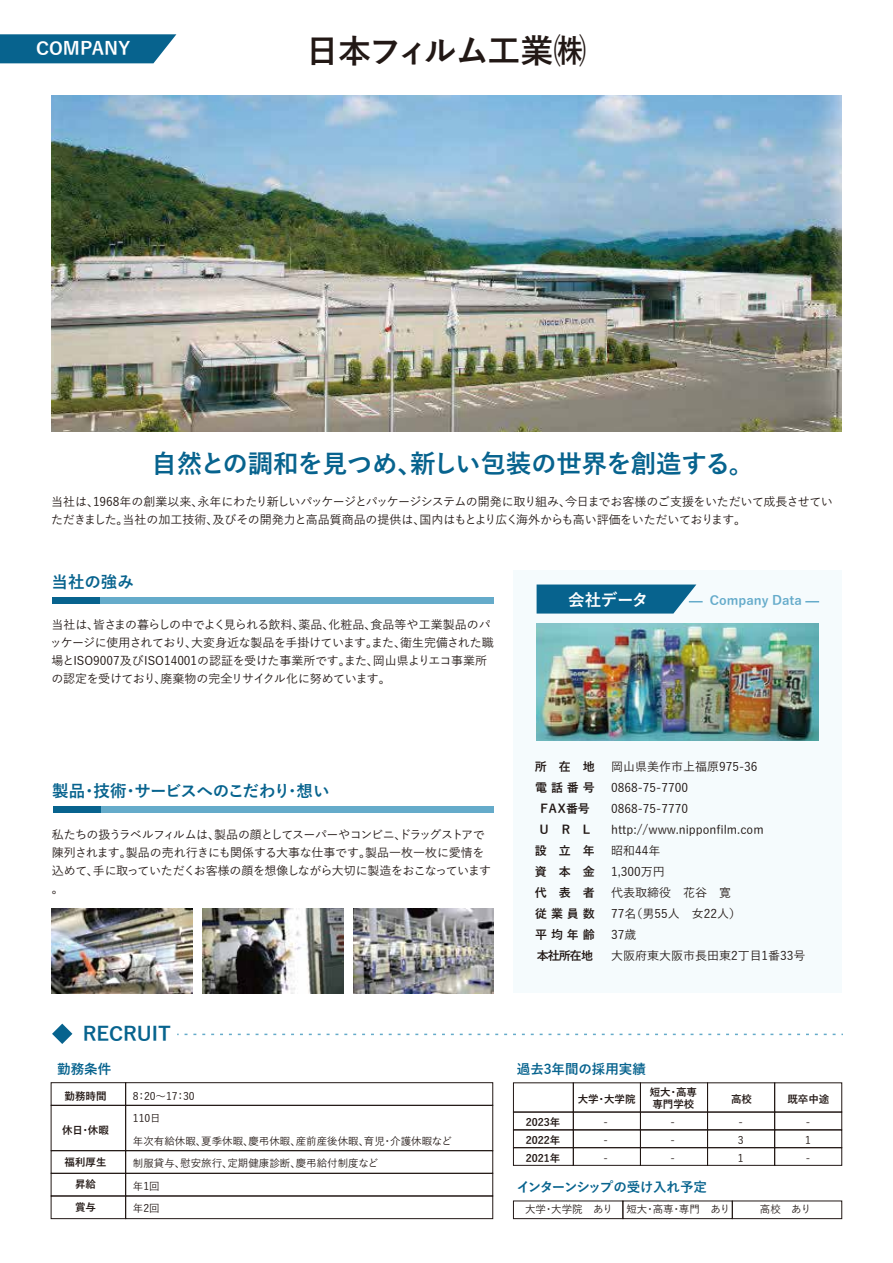
<style>
.page{position:relative;width:893px;height:1263px;background:#fff}
.page>*{position:absolute;margin:0;border:0;box-sizing:border-box;transform-origin:0 0}
.t1{font:700 33px "Yu Gothic";letter-spacing:-.035em;color:#221815}
.t2{font:700 25.5px "Yu Gothic";letter-spacing:-.01em;color:#07638e}
.t3{font:700 19.5px "Yu Gothic";color:#07638e}
.t4{font:700 18px "Yu Gothic";color:#fff}
.t5{font:700 16.5px "Yu Gothic";letter-spacing:-.04em;color:#07638e}
.t6{font:700 16.5px "Yu Gothic";letter-spacing:-.01em;color:#07638e}
.t7{font:700 16.5px "Yu Gothic";letter-spacing:-.015em;color:#fff}
.t8{font:700 13.5px "Yu Gothic";letter-spacing:-.06em;color:#07638e}
.t9{font:700 13.5px "Yu Gothic";color:#07638e}
.t10{font:700 12.9px "Yu Gothic";color:#65abca}
.t11{font:500 12px/21px "Yu Gothic";letter-spacing:-.005em;color:#221815}
.t12{font:500 12px/18px "Yu Gothic";letter-spacing:-.035em;color:#221815}
.t13{font:700 12px/21px "Yu Gothic";letter-spacing:.32em;color:#221815;text-align:center}
.t14{font:500 10.5px/18px "Yu Gothic";color:#221815;text-align:justify}
.t15{font:700 10.5px/22.5px "Yu Gothic";color:#221815;text-align:center}
</style>
<div class="page">
<div style="left:513px;top:571px;width:329px;height:422px;background:#f5fbfd"></div>
<svg style="left:0;top:34px;width:176px;height:29px;background:#186e96"></svg>
<img style="left:52px;top:96px;width:789px;height:335px">
<div style="left:52px;top:597px;width:48px;height:7px;background:#07638e"></div>
<div style="left:100px;top:597px;width:394px;height:7px;background:#65abca"></div>
<div style="left:53px;top:806px;width:48px;height:7px;background:#07638e"></div>
<div style="left:101px;top:806px;width:393px;height:7px;background:#65abca"></div>
<svg style="left:177px;top:1034px;width:666px;height:1px"></svg>
<img style="left:537px;top:623px;width:281px;height:118px">
<svg style="left:537px;top:584px;width:166px;height:29px;background:#23759b"></svg>
<svg style="left:805px;top:601px;width:14px;height:1px"></svg>
<svg style="left:52px;top:1023px;width:20px;height:21px"></svg>
<div style="left:51px;top:1082px;width:75px;height:23px;border:1px solid #221815"></div>
<div style="left:125px;top:1082px;width:368px;height:23px;border:1px solid #221815"></div>
<div style="left:51px;top:1105px;width:75px;height:46px;border:1px solid #221815"></div>
<div style="left:125px;top:1105px;width:368px;height:46px;border:1px solid #221815"></div>
<div style="left:51px;top:1150px;width:75px;height:23px;border:1px solid #221815"></div>
<div style="left:125px;top:1150px;width:368px;height:23px;border:1px solid #221815"></div>
<div style="left:51px;top:1173px;width:75px;height:23px;border:1px solid #221815"></div>
<div style="left:125px;top:1173px;width:368px;height:23px;border:1px solid #221815"></div>
<div style="left:51px;top:1196px;width:75px;height:23px;border:1px solid #221815"></div>
<div style="left:125px;top:1196px;width:368px;height:23px;border:1px solid #221815"></div>
<div style="left:513px;top:1112px;width:60px;height:18px;border:1px solid #221815"></div>
<div style="left:573px;top:1112px;width:68px;height:18px;border:1px solid #221815"></div>
<div style="left:640px;top:1112px;width:68px;height:18px;border:1px solid #221815"></div>
<div style="left:707px;top:1112px;width:68px;height:18px;border:1px solid #221815"></div>
<div style="left:774px;top:1112px;width:68px;height:18px;border:1px solid #221815"></div>
<div style="left:513px;top:1147px;width:60px;height:18px;border:1px solid #221815"></div>
<div style="left:573px;top:1147px;width:68px;height:18px;border:1px solid #221815"></div>
<div style="left:640px;top:1147px;width:68px;height:18px;border:1px solid #221815"></div>
<div style="left:707px;top:1147px;width:68px;height:18px;border:1px solid #221815"></div>
<div style="left:774px;top:1147px;width:68px;height:18px;border:1px solid #221815"></div>
<div style="left:513px;top:1201px;width:110px;height:18px;border:1px solid #221815"></div>
<div style="left:623px;top:1201px;width:109px;height:18px;border:1px solid #221815"></div>
<div style="left:732px;top:1201px;width:110px;height:18px;border:1px solid #221815"></div>
<img style="left:52px;top:908px;width:140px;height:85px">
<img style="left:353px;top:908px;width:141px;height:85px">
<img style="left:203px;top:908px;width:140px;height:85px">
<h3 class="t4" style="left:36px;top:38px;width:96px">COMPANY</h3>
<h1 class="t1" style="left:306px;top:33px;width:282px">日本フィルム工業㈱</h1>
<h2 class="t2" style="left:151px;top:449px;width:604px">自然との調和を見つめ、新しい包装の世界を創造する。</h2>
<p class="t11" style="left:51px;top:491px;width:783px;line-height:18px">当社は、1968年の創業以来、永年にわたり新しいパッケージとパッケージシステムの開発に取り組み、今日までお客様のご支援をいただいて成長させていただきました。当社の加工技術、及びその開発力と高品質商品の提供は、国内はもとより広く海外からも高い評価をいただいております。</p>
<h3 class="t6" style="left:52px;top:572px;width:84px">当社の強み</h3>
<p class="t11" style="left:50px;top:614px;width:445px;line-height:18px">当社は、皆さまの暮らしの中でよく見られる飲料、薬品、化粧品、食品等や工業製品のパッケージに使用されており、大変身近な製品を手掛けています。また、衛生完備された職場とISO9007及びISO14001の認証を受けた事業所です。また、岡山県よりエコ事業所の認定を受けており、廃棄物の完全リサイクル化に努めています。</p>
<h3 class="t7" style="left:568px;top:591px;width:82px">会社データ</h3>
<p class="t10" style="left:710px;top:593px;width:94px">Company Data</p>
<h3 class="t5" style="left:52px;top:782px;width:279px">製品・技術・サービスへのこだわり・想い</h3>
<p class="t12" style="left:52px;top:824px;width:441px">私たちの扱うラベルフィルムは、製品の顔としてスーパーやコンビニ、ドラッグストアで陳列されます。製品の売れ行きにも関係する大事な仕事です。製品一枚一枚に愛情を込めて、手に取っていただくお客様の顔を想像しながら大切に製造をおこなっています。</p>
<h3 class="t3" style="left:83px;top:1023px;width:90px">RECRUIT</h3>
<p class="t9" style="left:57px;top:1061px;width:55px">勤務条件</p>
<p class="t15" style="left:64px;top:1085px;width:43px">勤務時間</p>
<p class="t15" style="left:62px;top:1119px;width:48px">休日・休暇</p>
<p class="t15" style="left:64px;top:1151px;width:43px">福利厚生昇給<br>賞与</p>
<p class="t14" style="left:133px;top:1083px;width:321px;line-height:22.5px;text-align:left">8：20～17：30<br>110日<br>年次有給休暇、夏季休暇、慶弔休暇、産前産後休暇、育児・介護休暇など制服貸与、慰安旅行、定期健康診断、慶弔給付制度など<br>年1回<br>年2回</p>
<p class="t13" style="left:535px;top:757px;width:61px">所在地電話番号<br>ＦＡＸ番号<br>ＵＲＬ設立年資本金代表者従業員数平均年齢本社所在地</p>
<p class="t11" style="left:611px;top:755px;width:196px">岡山県美作市上福原975-36<br>0868-75-7700<br>0868-75-7770 http://www.nipponfilm.com<br>昭和44年<br>1,300万円<br>代表取締役　花谷　寛<br>77名（男55人　女22人）<br>37歳<br>大阪府東大阪市長田東2丁目1番33号</p>
<p class="t9" style="left:517px;top:1061px;width:131px">過去3年間の採用実績</p>
<p class="t15" style="left:650px;top:1086px;width:49px;line-height:12px;text-align:left">短大・高専専門学校</p>
<p class="t15" style="left:578px;top:1088px;width:59px">大学・大学院</p>
<p class="t15" style="left:731px;top:1088px;width:22px">高校</p>
<p class="t15" style="left:787px;top:1088px;width:43px">既卒中途</p>
<p class="t14" style="left:604px;top:1111px;width:6px">- - -</p>
<p class="t14" style="left:670px;top:1111px;width:6px">- - -</p>
<p class="t14" style="left:738px;top:1111px;width:7px">- 3<br>1</p>
<p class="t14" style="left:805px;top:1111px;width:7px">- 1 -</p>
<p class="t8" style="left:517px;top:1179px;width:192px">インターンシップの受け入れ予定</p>
<p class="t14" style="left:525px;top:1199px;width:90px">大学・大学院　あり</p>
<p class="t14" style="left:626px;top:1199px;width:105px">短大・高専・専門　あり</p>
<p class="t14" style="left:760px;top:1199px;width:53px">高校　あり</p>
<p class="t15" style="left:526px;top:1113px;width:36px;line-height:18px;text-align:justify">2023年2022年2021年</p>
</div>
